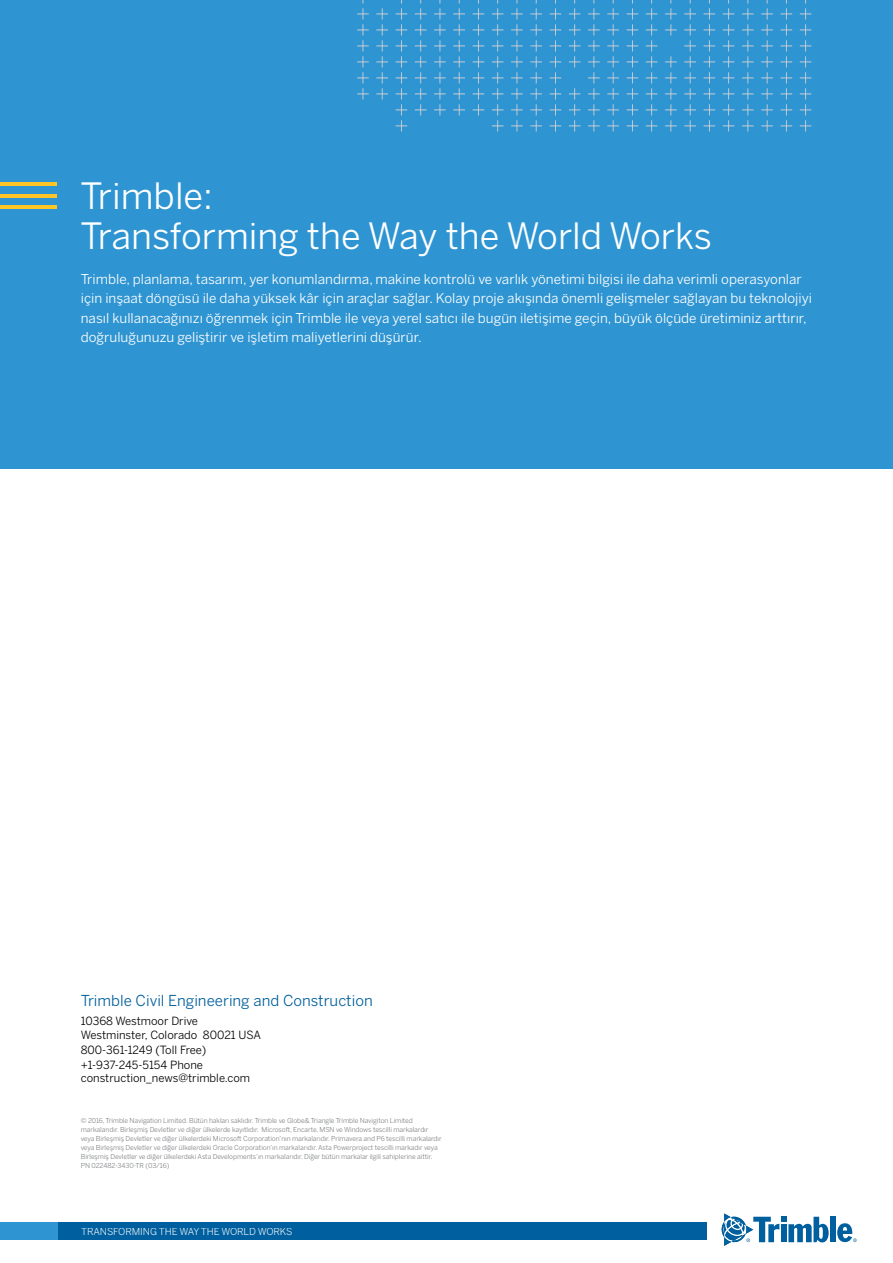
<style>
.page{position:relative;width:893px;height:1263px;background:#fff}
.page>*{position:absolute;margin:0;border:0;box-sizing:border-box;transform-origin:0 0}
.t1{font:36px/39.6px "Benton Sans";color:#fff}
.t2{font:15px "Benton Sans";color:#005f9e}
.t3{font:13.5px/19.5px "Benton Sans";color:#fff}
.t4{font:11.25px/13.5px "Benton Sans";color:#000}
.t5{font:9.75px "Benton Sans";letter-spacing:-.01em;color:#fff}
.t6{font:6.75px/9px "Benton Sans";letter-spacing:-.01em;color:#808285}
</style>
<div class="page">
<div style="left:0;top:0;width:893px;height:468px;background:#2f95d2"></div>
<hr style="left:0;top:182px;width:57px;height:4px;background:#ffc425">
<hr style="left:0;top:194px;width:57px;height:3px;background:#ffc425">
<hr style="left:0;top:206px;width:57px;height:3px;background:#ffc425">
<svg style="left:357px;top:0;width:454px;height:132px"></svg>
<div style="left:830px;top:1217px;width:6px;height:25px;background:#005f9e"></div>
<svg style="left:722px;top:1213px;width:107px;height:33px"></svg>
<svg style="left:837px;top:1223px;width:20px;height:19px"></svg>
<div style="left:0;top:1223px;width:707px;height:17px;background:#2f95d2"></div>
<div style="left:58px;top:1223px;width:649px;height:17px;background:#005f9e"></div>
<h1 class="t1" style="left:81px;top:176px;width:633px">Trimble:<br>Transforming the Way the World Works</h1>
<p class="t3" style="left:81px;top:269px;width:733px">Trimble, planlama, tasarım, yer konumlandırma, makine kontrolü ve varlık yönetimi bilgisi ile daha verimli operasyonlar için inşaat döngüsü ile daha yüksek kâr için araçlar sağlar. Kolay proje akışında önemli gelişmeler sağlayan bu teknolojiyi nasıl kullanacağınızı öğrenmek için Trimble ile veya yerel satıcı ile bugün iletişime geçin, büyük ölçüde üretiminiz arttırır, doğruluğunuzu geliştirir ve işletim maliyetlerini düşürür.</p>
<h2 class="t2" style="left:81px;top:992px;width:293px">Trimble Civil Engineering and Construction</h2>
<h3 class="t4" style="left:81px;top:1014px;width:182px">10368 Westmoor Drive<br>Westminster, Colorado 80021 USA</h3>
<h3 class="t4" style="left:81px;top:1042px;width:127px;line-height:15px">800-361-1249 (Toll Free) +1-937-245-5154 Phone</h3>
<h3 class="t4" style="left:81px;top:1071px;width:171px">construction_news@trimble.com</h3>
<p class="t6" style="left:81px;top:1116px;width:362px">© 2016, Trimble Navigation Limited. Bütün hakları saklıdır. Trimble ve Globe&amp; Triangle Trimble Navigiton Limited markalarıdır. Birleşmiş Devletler ve diğer ülkelerde kayıtlıdır. Microsoft, Encarte, MSN ve Windows tescilli markalardır veya Birleşmiş Devletler ve diğer ülkelerdeki Microsoft Corporation’nın markalarıdır. Primavera and P6 tescilli markalardır veya Birleşmiş Devletler ve diğer ülkelerdeki Oracle Corporation’ın markalarıdır. Asta Powerproject tescilli markadır veya Birleşmiş Devletler ve diğer ülkelerdeki Asta Developments’ın markalarıdır. Diğer bütün markalar ilgili sahiplerine aittir.<br>PN 022482-3430-TR (03/16)</p>
<h3 class="t5" style="left:81px;top:1226px;width:213px">TRANSFORMING THE WAY THE WORLD WORKS</h3>
</div>
